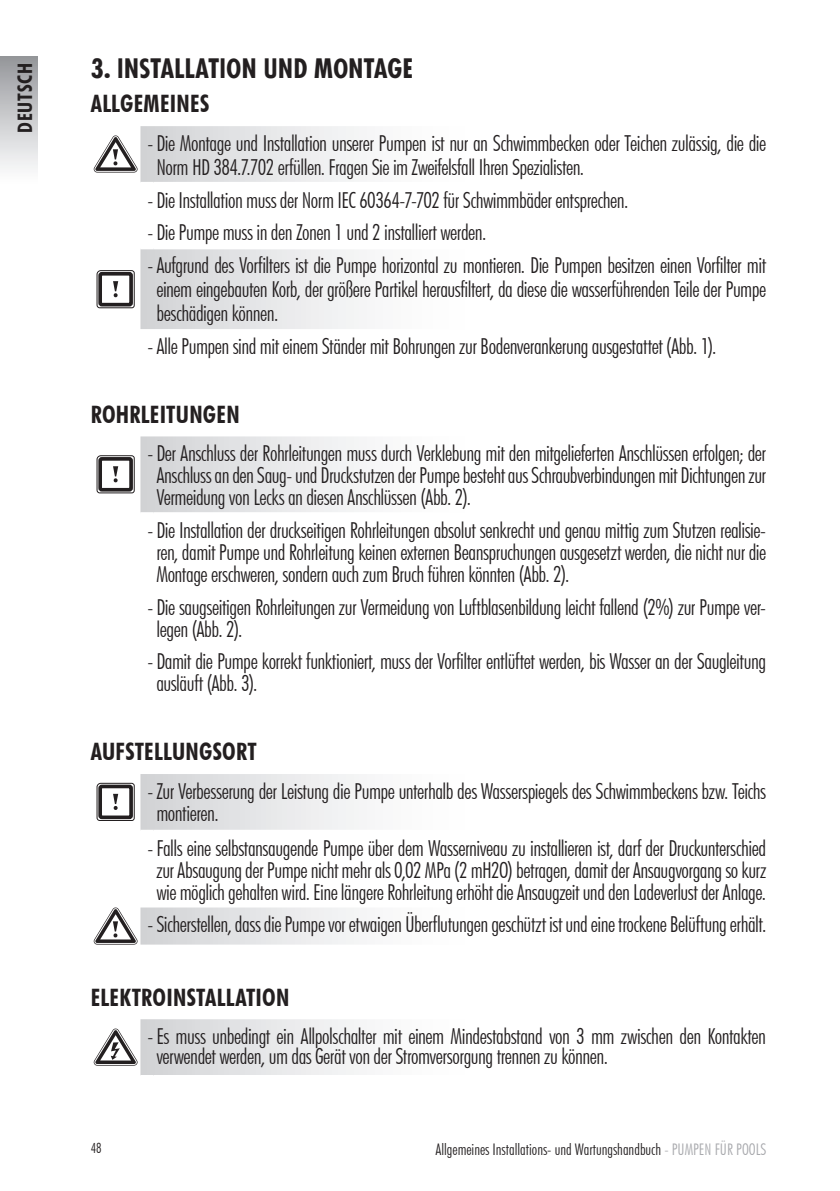
<style>
.page{position:relative;width:840px;height:1191px;background:#fff}
.page>*{position:absolute;margin:0;border:0;box-sizing:border-box;transform-origin:0 0}
.t1{font:700 condensed 26px "Futura";letter-spacing:.01em;color:#231f20}
.t2{font:700 condensed 24px "Futura BT";letter-spacing:.015em;color:#231f20}
.t3{font:300 condensed 22px/22px "Futura BT";letter-spacing:-.02em;color:#231f20}
.t4{font:700 condensed 20px "Futura BT";letter-spacing:.035em;color:#231f20}
.t5{font:300 condensed 16px "Futura BT";color:#231f20}
.t6{font:300 condensed 14px "Futura BT";color:#231f20}
.s1{color:#a8a9ad}
</style>
<div class="page">
<div style="left:0;top:57px;width:38px;height:128px;background:linear-gradient(to bottom,#97989d,#fff)"></div>
<svg style="left:140px;top:126px;width:219px;height:203px"></svg>
<svg style="left:140px;top:184px;width:219px;height:63px"></svg>
<svg style="left:140px;top:182px;width:13px;height:2px"></svg>
<hr style="left:153px;top:182px;width:612px;height:2px;background:#fff">
<svg style="left:140px;top:215px;width:13px;height:2px"></svg>
<hr style="left:153px;top:215px;width:612px;height:2px;background:#fff">
<svg style="left:140px;top:247px;width:13px;height:2px"></svg>
<hr style="left:153px;top:247px;width:612px;height:2px;background:#fff">
<svg style="left:94px;top:135px;width:43px;height:38px"></svg>
<svg style="left:96px;top:270px;width:39px;height:38px"></svg>
<div style="left:98px;top:272px;width:35px;height:34px;border:4px solid #231f20;border-radius:2px"></div>
<svg style="left:140px;top:436px;width:219px;height:76px"></svg>
<svg style="left:96px;top:455px;width:39px;height:38px"></svg>
<div style="left:98px;top:457px;width:35px;height:34px;border:4px solid #231f20;border-radius:2px"></div>
<svg style="left:140px;top:774px;width:219px;height:170px"></svg>
<svg style="left:140px;top:829px;width:13px;height:2px"></svg>
<hr style="left:153px;top:829px;width:612px;height:2px;background:#fff">
<svg style="left:96px;top:782px;width:39px;height:39px"></svg>
<div style="left:98px;top:784px;width:35px;height:35px;border:4px solid #231f20;border-radius:2px"></div>
<svg style="left:94px;top:907px;width:43px;height:37px"></svg>
<svg style="left:94px;top:1019px;width:265px;height:57px"></svg>
<p class="t4" style="left:13px;top:133px;width:71px;rotate:-90deg">DEUTSCH</p>
<p class="t1" style="left:91px;top:51px;width:323px">3. INSTALLATION UND MONTAGE</p>
<p class="t2" style="left:91px;top:89px;width:120px">ALLGEMEINES</p>
<p class="t3" style="left:156px;top:131px;width:611px;line-height:24px;text-indent:-9px">- Die Montage und Installation unserer Pumpen ist nur an Schwimmbecken oder Teichen zulässig, die die<br>Norm HD 384.7.702 erfüllen. Fragen Sie im Zweifelsfall Ihren Spezialisten.</p>
<p class="t3" style="left:147px;top:189px;width:482px">- Die Installation muss der Norm IEC 60364-7-702 für Schwimmbäder entsprechen.</p>
<p class="t3" style="left:147px;top:216px;width:619px;line-height:32.8px">- Die Pumpe muss in den Zonen 1 und 2 installiert werden.<br>-Aufgrund des Vorfilters ist die Pumpe horizontal zu montieren. Die Pumpen besitzen einen Vorfilter mit</p>
<p class="t3" style="left:156px;top:277px;width:611px;line-height:24px">einem eingebauten Korb, der größere Partikel herausfiltert, da diese die wasserführenden Teile der Pumpe beschädigen können.</p>
<p class="t3" style="left:147px;top:335px;width:570px">-Alle Pumpen sind mit einem Ständer mit Bohrungen zur Bodenverankerung ausgestattet (Abb. 1).</p>
<p class="t2" style="left:91px;top:400px;width:150px">ROHRLEITUNGEN</p>
<p class="t3" style="left:156px;top:442px;width:611px;text-align:justify;text-indent:-9px">- Der Anschluss der Rohrleitungen muss durch Verklebung mit den mitgelieferten Anschlüssen erfolgen; der Anschluss an den Saug- und Druckstutzen der Pumpe besteht aus Schraubverbindungen mit Dichtungen zur Vermeidung von Lecks an diesen Anschlüssen (Abb. 2).</p>
<p class="t3" style="left:156px;top:519px;width:611px;text-align:justify;text-indent:-9px">- Die Installation der druckseitigen Rohrleitungen absolut senkrecht und genau mittig zum Stutzen realisie&shy;ren, damit Pumpe und Rohrleitung keinen externen Beanspruchungen ausgesetzt werden, die nicht nur die Montage erschweren, sondern auch zum Bruch führen könnten (Abb. 2).</p>
<p class="t3" style="left:156px;top:595px;width:611px;text-indent:-9px">- Die saugseitigen Rohrleitungen zur Vermeidung von Luftblasenbildung leicht fallend (2%) zur Pumpe ver&shy;legen (Abb. 2).</p>
<p class="t3" style="left:156px;top:650px;width:611px;text-indent:-9px">- Damit die Pumpe korrekt funktioniert, muss der Vorfilter entlüftet werden, bis Wasser an der Saugleitung ausläuft (Abb. 3).</p>
<p class="t2" style="left:91px;top:737px;width:167px">AUFSTELLUNGSORT</p>
<p class="t3" style="left:156px;top:779px;width:611px;text-indent:-9px">-Zur Verbesserung der Leistung die Pumpe unterhalb des Wasserspiegels des Schwimmbeckens bzw. Teichs montieren.</p>
<p class="t3" style="left:147px;top:836px;width:619px;text-align:center">-Falls eine selbstansaugende Pumpe über dem Wasserniveau zu installieren ist, darf der Druckunterschied zur Absaugung der Pumpe nicht mehr als 0,02 MPa (2 mH2O) betragen, damit der Ansaugvorgang so kurz wie möglich gehalten wird. Eine längere Rohrleitung erhöht die Ansaugzeit und den Ladeverlust der Anlage.</p>
<p class="t3" style="left:147px;top:913px;width:620px">-Sicherstellen, dass die Pumpe vor etwaigen Überflutungen geschützt ist und eine trockene Belüftung erhält.</p>
<p class="t2" style="left:91px;top:982px;width:200px">ELEKTROINSTALLATION</p>
<p class="t3" style="left:156px;top:1026px;width:611px;line-height:20px;text-indent:-9px">-Es muss unbedingt ein Allpolschalter mit einem Mindestabstand von 3 mm zwischen den Kontakten verwendet werden, um das Gerät von der Stromversorgung trennen zu können.</p>
<p class="t6" style="left:91px;top:1140px;width:12px">48</p>
<p class="t5" style="left:435px;top:1139px;width:332px">Allgemeines Installations- und Wartungshandbuch <span class="s1">- PUMPEN FÜR POOLS</span></p>
</div>
